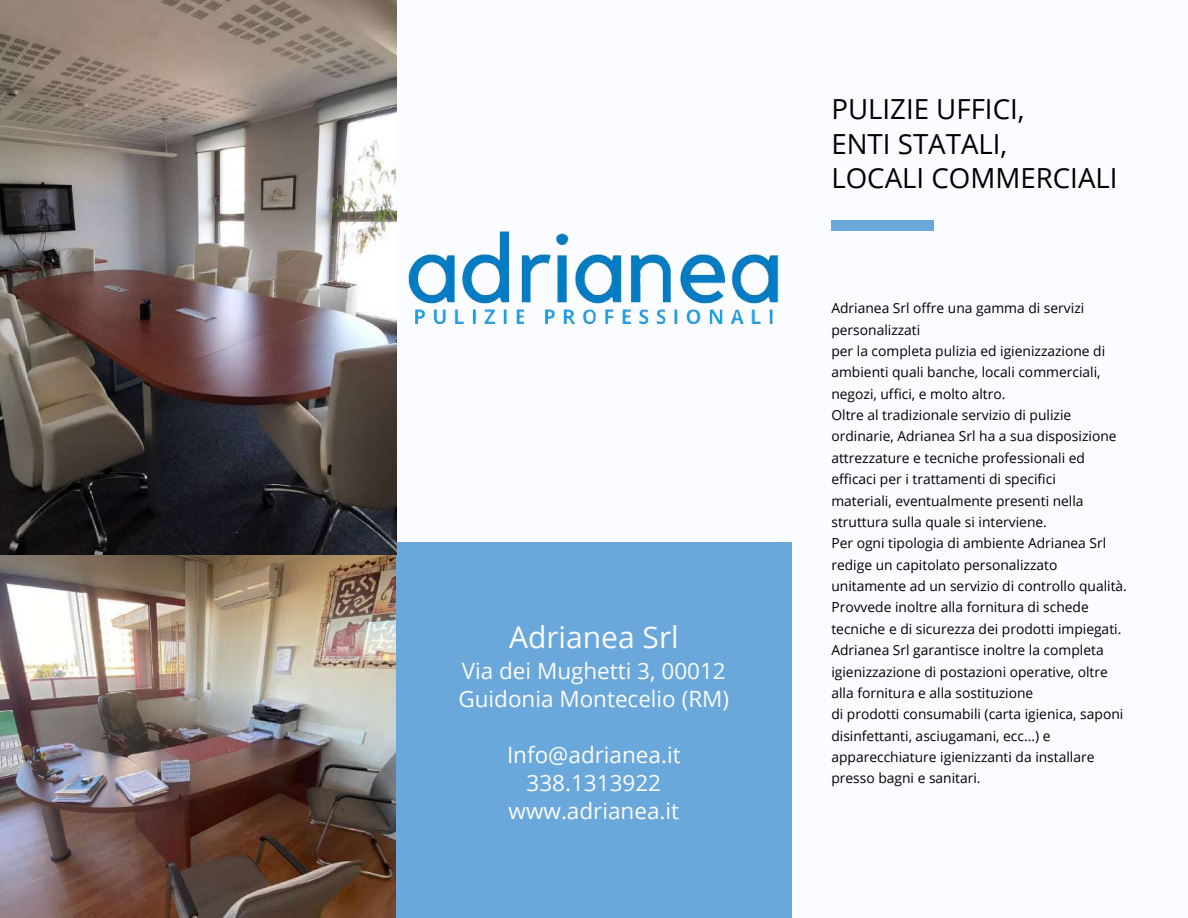
<style>
.page{position:relative;width:1188px;height:918px;background:#fbfcff}
.page>*{position:absolute;margin:0;border:0;box-sizing:border-box;transform-origin:0 0}
.t1{font:30px "Open Sans";color:#fbfcff}
.t2{font:27.6px/34.8px "Open Sans";color:#000}
.t3{font:22.5px/28.2px "Open Sans";color:#fbfcff}
.t4{font:13.8px/21.3px "Open Sans";color:#000}
</style>
<div class="page">
<img style="left:0;top:555px;width:396px;height:363px">
<div style="left:396px;top:542px;width:396px;height:376px;background:#6aa7db"></div>
<div style="left:831px;top:221px;width:103px;height:10px;background:#6aa7db"></div>
<img style="left:396px;top:169px;width:383px;height:209px">
<img style="left:0;top:0;width:396px;height:555px">
<h1 class="t1" style="left:509px;top:616px;width:171px">Adrianea Srl</h1>
<h3 class="t3" style="left:458px;top:656px;width:272px">Via dei Mughetti 3, 00012<br>Guidonia Montecelio (RM)</h3>
<h3 class="t3" style="left:507px;top:740px;width:175px;text-align:center">Info@adrianea.it<br>338.1313922 www.adrianea.it</h3>
<h2 class="t2" style="left:831px;top:91px;width:288px">PULIZIE UFFICI,<br>ENTI STATALI,<br>LOCALI COMMERCIALI</h2>
<p class="t4" style="left:831px;top:297px;width:297px">Adrianea Srl offre una gamma di servizi personalizzati<br>per la completa pulizia ed igienizzazione di ambienti quali banche, locali commerciali, negozi, uffici, e molto altro.<br>Oltre al tradizionale servizio di pulizie ordinarie, Adrianea Srl ha a sua disposizione attrezzature e tecniche professionali ed efficaci per i trattamenti di specifici<br>materiali, eventualmente presenti nella struttura sulla quale si interviene.<br>Per ogni tipologia di ambiente Adrianea Srl redige un capitolato personalizzato unitamente ad un servizio di controllo qualità.<br>Provvede inoltre alla fornitura di schede tecniche e di sicurezza dei prodotti impiegati.<br>Adrianea Srl garantisce inoltre la completa igienizzazione di postazioni operative, oltre alla fornitura e alla sostituzione<br>di prodotti consumabili (carta igienica, saponi disinfettanti, asciugamani, ecc...) e apparecchiature igienizzanti da installare presso bagni e sanitari.</p>
</div>
